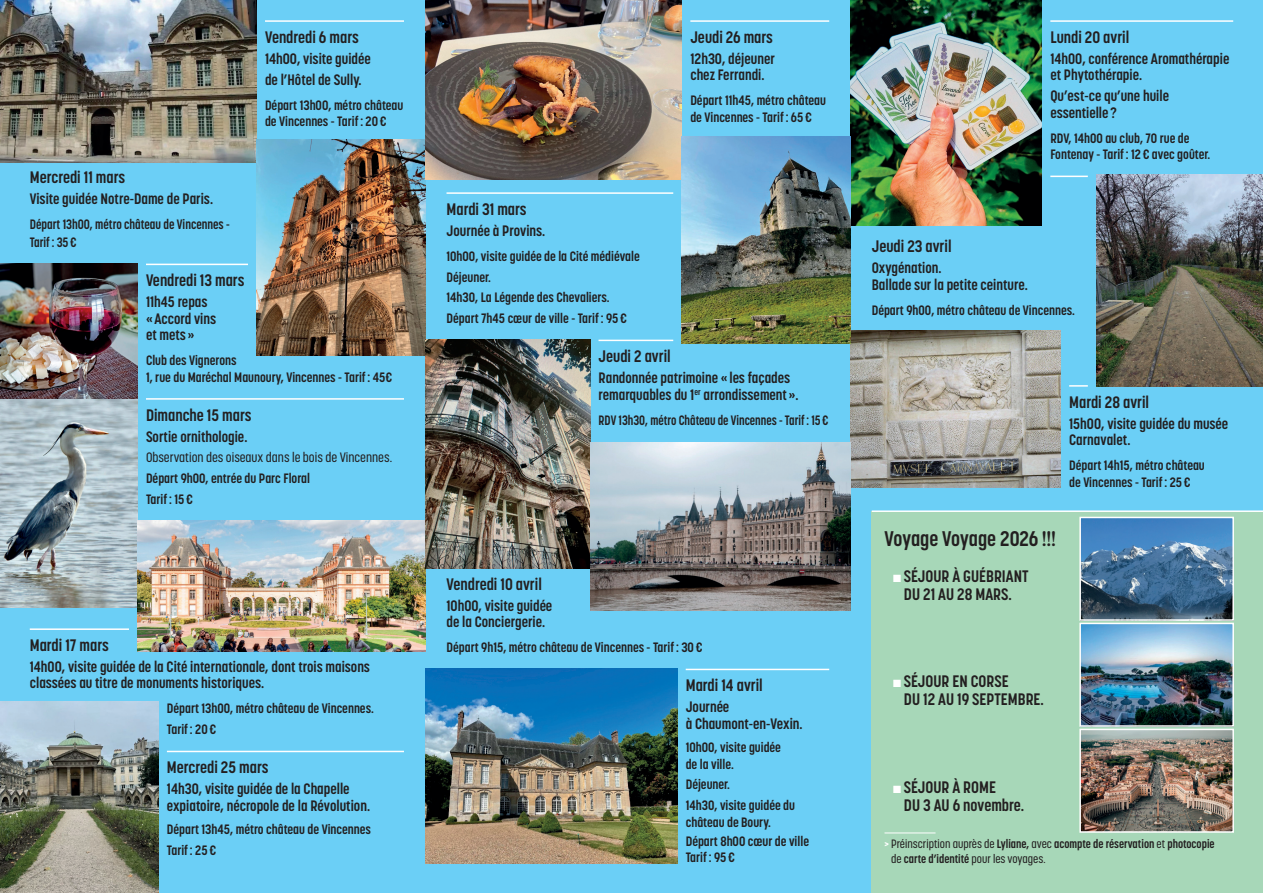
<style>
.page{position:relative;width:1263px;height:893px;background:#6bcff6}
.page>*{position:absolute;margin:0;border:0;box-sizing:border-box;transform-origin:0 0}
.Titre_Date_Filet{font:700 21px "Korolev Condensed";color:#231f20}
.Titre_Date_Filet-2{font:700 16.5px/18px "Korolev Condensed";color:#231f20}
.Sous-Titre___Texte_Voyage{font:700 15px/16.5px "Korolev Condensed";color:#231f20}
.Infos{font:700 13.5px/16.5px "Korolev Condensed";color:#231f20}
.Infos-2{font:700 13.5px/18px "Korolev Condensed";color:#231f20;scale:.95 1}
.Texte_courant{font:500 13.5px "Korolev Condensed";color:#231f20}
.Infos-3{font:700 13.5px "Korolev Condensed";color:#231f20;scale:.93 1}
.Texte_courant-2{font:700 12px/15px "Korolev Condensed";color:#231f20}
.s1{color:#fff}
.s2{font-weight:500}
</style>
<div class="page">
<div style="left:872px;top:511px;width:391px;height:382px;background:#a7d7b8"></div>
<hr style="left:884px;top:833px;width:51px;height:1px;background:#fff">
<hr style="left:265px;top:20px;width:139px;height:2px;background:#fff">
<hr style="left:146px;top:264px;width:102px;height:1px;background:#fff">
<hr style="left:146px;top:398px;width:258px;height:2px;background:#fff">
<hr style="left:30px;top:628px;width:99px;height:2px;background:#fff">
<hr style="left:167px;top:751px;width:237px;height:1px;background:#fff">
<hr style="left:690px;top:20px;width:139px;height:2px;background:#fff">
<hr style="left:446px;top:192px;width:227px;height:2px;background:#fff">
<hr style="left:598px;top:340px;width:75px;height:1px;background:#fff">
<hr style="left:686px;top:669px;width:143px;height:1px;background:#fff">
<hr style="left:1050px;top:20px;width:183px;height:2px;background:#fff">
<hr style="left:1050px;top:176px;width:38px;height:1px;background:#fff">
<svg style="left:1069px;top:385px;width:19px;height:2px"></svg>
<hr style="left:872px;top:510px;width:391px;height:2px;background:#fff">
<img style="left:1082px;top:626px;width:149px;height:98px">
<div style="left:1079px;top:623px;width:155px;height:104px;border:2px solid #fff"></div>
<img style="left:1082px;top:520px;width:149px;height:98px">
<div style="left:1079px;top:517px;width:155px;height:104px;border:2px solid #fff"></div>
<img style="left:1082px;top:732px;width:149px;height:98px">
<div style="left:1079px;top:729px;width:155px;height:104px;border:2px solid #fff"></div>
<img style="left:0;top:0;width:256px;height:162px">
<img style="left:850px;top:0;width:192px;height:225px">
<img style="left:1096px;top:175px;width:167px;height:212px">
<img style="left:850px;top:331px;width:211px;height:157px">
<img style="left:256px;top:140px;width:169px;height:216px">
<img style="left:0;top:264px;width:137px;height:343px">
<img style="left:137px;top:521px;width:288px;height:131px">
<img style="left:0;top:702px;width:158px;height:191px">
<img style="left:425px;top:0;width:257px;height:180px">
<img style="left:682px;top:137px;width:168px;height:206px">
<img style="left:425px;top:340px;width:165px;height:229px">
<img style="left:590px;top:442px;width:260px;height:169px">
<img style="left:425px;top:669px;width:252px;height:194px">
<p class="Titre_Date_Filet-2" style="left:265px;top:28px;width:95px">Vendredi 6 mars</p>
<p class="Sous-Titre___Texte_Voyage" style="left:265px;top:50px;width:107px">14h00, visite guidée</p>
<p class="Sous-Titre___Texte_Voyage" style="left:265px;top:71px;width:98px">de l’Hôtel de Sully.</p>
<p class="Infos" style="left:265px;top:97px;width:140px">Départ 13h00, métro château de Vincennes - Tarif: 20 €</p>
<p class="Titre_Date_Filet-2" style="left:30px;top:168px;width:97px">Mercredi 11 mars</p>
<p class="Sous-Titre___Texte_Voyage" style="left:30px;top:191px;width:185px">Visite guidée Notre-Dame de Paris.</p>
<p class="Infos-2" style="left:30px;top:215px;width:212px">Départ 13h00, métro château de Vincennes -<br>Tarif: 35 €</p>
<p class="Titre_Date_Filet-2" style="left:146px;top:272px;width:100px">Vendredi 13 mars</p>
<p class="Sous-Titre___Texte_Voyage" style="left:146px;top:294px;width:72px">11h45 repas « Accord vins et mets »</p>
<p class="Infos" style="left:146px;top:352px;width:248px">Club des Vignerons<br>1, rue du Maréchal Maunoury, Vincennes - Tarif: 45€</p>
<p class="Titre_Date_Filet-2" style="left:146px;top:406px;width:107px">Dimanche 15 mars</p>
<p class="Sous-Titre___Texte_Voyage" style="left:146px;top:428px;width:103px">Sortie ornithologie.</p>
<p class="Texte_courant" style="left:146px;top:450px;width:248px">Observation des oiseaux dans le bois de Vincennes.</p>
<p class="Infos" style="left:146px;top:470px;width:166px">Départ 9h00, entrée du Parc Floral</p>
<p class="Infos" style="left:146px;top:491px;width:48px">Tarif: 15 €</p>
<p class="Titre_Date_Filet-2" style="left:30px;top:636px;width:81px">Mardi 17 mars</p>
<p class="Sous-Titre___Texte_Voyage" style="left:30px;top:658px;width:342px">14h00, visite guidée de la Cité internationale, dont trois maisons classées au titre de monuments historiques.</p>
<p class="Infos" style="left:167px;top:700px;width:208px">Départ 13h00, métro château de Vincennes.</p>
<p class="Infos" style="left:167px;top:721px;width:51px">Tarif: 20 €</p>
<p class="Titre_Date_Filet-2" style="left:167px;top:759px;width:103px">Mercredi 25 mars</p>
<p class="Sous-Titre___Texte_Voyage" style="left:167px;top:781px;width:205px">14h30, visite guidée de la Chapelle expiatoire, nécropole de la Révolution.</p>
<p class="Infos" style="left:167px;top:821px;width:206px">Départ 13h45, métro château de Vincennes</p>
<p class="Infos" style="left:167px;top:842px;width:51px">Tarif: 25 €</p>
<p class="Titre_Date_Filet-2" style="left:690px;top:28px;width:84px">Jeudi 26 mars</p>
<p class="Sous-Titre___Texte_Voyage" style="left:690px;top:50px;width:86px">12h30, déjeuner chez Ferrandi.</p>
<p class="Infos" style="left:690px;top:92px;width:137px">Départ 11h45, métro château de Vincennes - Tarif: 65 €</p>
<p class="Titre_Date_Filet-2" style="left:446px;top:200px;width:82px">Mardi 31 mars</p>
<p class="Sous-Titre___Texte_Voyage" style="left:446px;top:222px;width:100px">Journée à Provins.</p>
<p class="Infos" style="left:446px;top:248px;width:195px">10h00, visite guidée de la Cité médiévale</p>
<p class="Infos" style="left:446px;top:269px;width:46px">Déjeuner.</p>
<p class="Infos" style="left:446px;top:289px;width:165px">14h30, La Légende des Chevaliers.</p>
<p class="Infos" style="left:446px;top:310px;width:182px">Départ 7h45 cœur de ville - Tarif: 95 €</p>
<p class="Titre_Date_Filet-2" style="left:598px;top:348px;width:74px">Jeudi 2 avril</p>
<p class="Sous-Titre___Texte_Voyage" style="left:598px;top:370px;width:202px">Randonnée patrimoine « les façades remarquables du 1<sup>er</sup> arrondissement ».</p>
<p class="Infos-3" style="left:598px;top:412px;width:249px">RDV 13h30, métro Château de Vincennes - Tarif: 15 €</p>
<p class="Titre_Date_Filet-2" style="left:446px;top:575px;width:97px">Vendredi 10 avril</p>
<p class="Sous-Titre___Texte_Voyage" style="left:446px;top:597px;width:107px">10h00, visite guidée de la Conciergerie.</p>
<p class="Infos" style="left:446px;top:639px;width:257px">Départ 9h15, métro château de Vincennes - Tarif: 30 €</p>
<p class="Titre_Date_Filet-2" style="left:686px;top:677px;width:79px">Mardi 14 avril</p>
<p class="Sous-Titre___Texte_Voyage" style="left:686px;top:699px;width:118px">Journée<br>à Chaumont-en-Vexin.</p>
<p class="Infos" style="left:686px;top:739px;width:97px">10h00, visite guidée de la ville.</p>
<p class="Infos" style="left:686px;top:776px;width:46px">Déjeuner.</p>
<p class="Infos" style="left:686px;top:797px;width:111px">14h30, visite guidée du château de Boury.</p>
<p class="Infos" style="left:686px;top:833px;width:125px">Départ 8h00 cœur de ville<br>Tarif: 95 €</p>
<p class="Titre_Date_Filet-2" style="left:1050px;top:28px;width:81px">Lundi 20 avril</p>
<p class="Sous-Titre___Texte_Voyage" style="left:1050px;top:50px;width:181px">14h00, conférence Aromathérapie et Phytothérapie.</p>
<p class="Sous-Titre___Texte_Voyage" style="left:1050px;top:88px;width:120px">Qu’est-ce qu’une huile essentielle ?</p>
<p class="Infos" style="left:1050px;top:130px;width:161px">RDV, 14h00 au club, 70 rue de<br>Fontenay - Tarif: 12 € avec goûter.</p>
<p class="Titre_Date_Filet-2" style="left:872px;top:237px;width:81px">Jeudi 23 avril</p>
<p class="Sous-Titre___Texte_Voyage" style="left:872px;top:260px;width:158px">Oxygénation.<br>Ballade sur la petite ceinture.</p>
<p class="Infos" style="left:872px;top:302px;width:205px">Départ 9h00, métro château de Vincennes.</p>
<p class="Titre_Date_Filet-2" style="left:1069px;top:393px;width:82px">Mardi 28 avril</p>
<p class="Sous-Titre___Texte_Voyage" style="left:1069px;top:415px;width:161px">15h00, visite guidée du musée<br>Carnavalet.</p>
<p class="Infos" style="left:1069px;top:457px;width:137px">Départ 14h15, métro château de Vincennes - Tarif: 25 €</p>
<p class="Titre_Date_Filet" style="left:884px;top:526px;width:173px">Voyage Voyage 2026 !!!</p>
<p class="Titre_Date_Filet-2" style="left:893px;top:567px;width:137px;text-align:center"><span class="s1">■</span> SÉJOUR À GUÉBRIANT<br>DU 21 AU 28 MARS.</p>
<p class="Titre_Date_Filet-2" style="left:904px;top:672px;width:142px;text-indent:-11px"><span class="s1">■</span> SÉJOUR EN CORSE<br>DU 12 AU 19 SEPTEMBRE.</p>
<p class="Titre_Date_Filet-2" style="left:904px;top:778px;width:122px;text-indent:-11px"><span class="s1">■</span> SÉJOUR À ROME<br>DU 3 AU 6 novembre.</p>
<p class="Texte_courant-2" style="left:891px;top:836px;width:325px;text-indent:-7px"><span class="s1">&gt;</span> <span class="s2">Préinscription auprès de</span> Lyliane, <span class="s2">avec</span> acompte de réservation <span class="s2">et</span> photocopie <span class="s2">de</span> carte d’identité <span class="s2">pour les voyages.</span></p>
</div>
